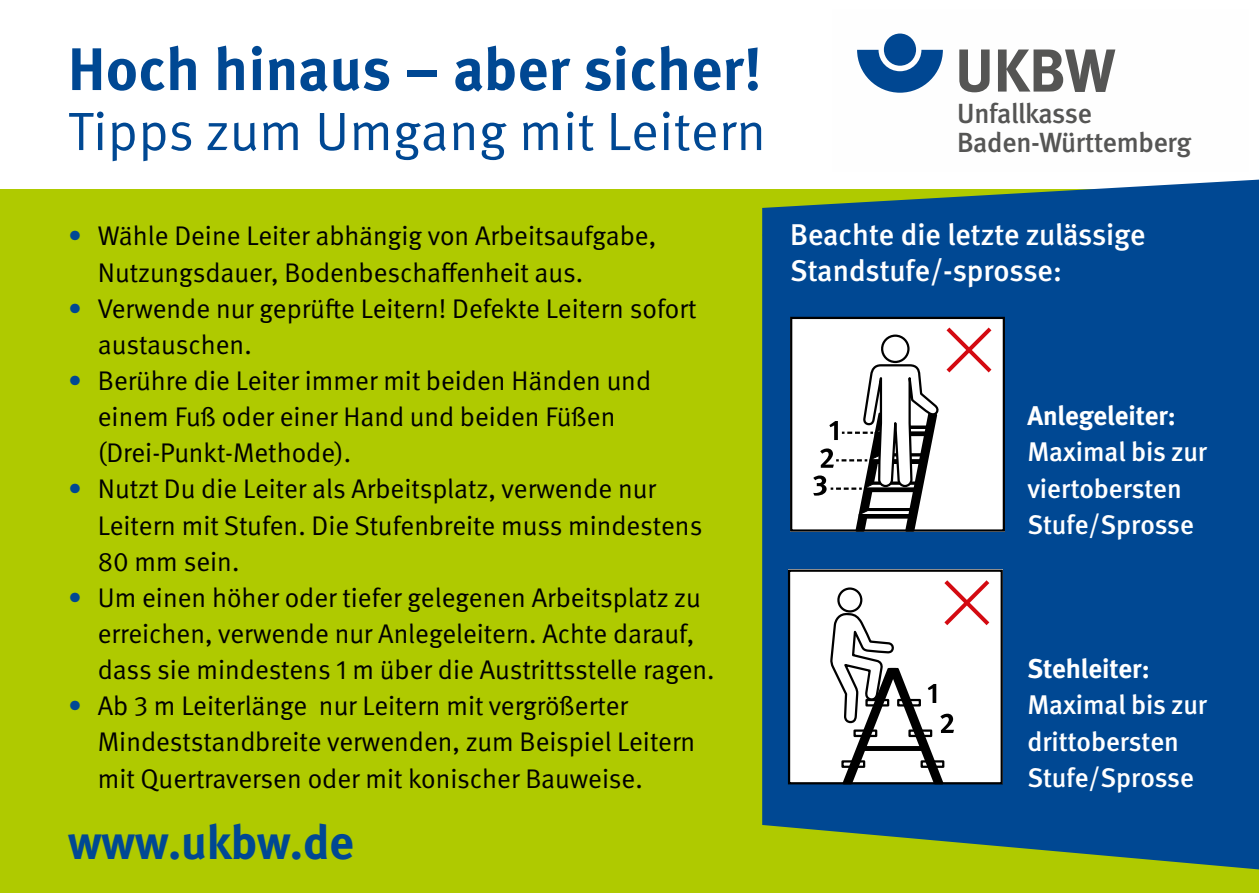
<style>
.page{position:relative;width:1259px;height:893px;background:#fff}
.page>*{position:absolute;margin:0;border:0;box-sizing:border-box;transform-origin:0 0}
.t1{font:700 60.6px "DGUV Meta";color:#565655}
._01_Überschriften_C_-_Überschrift_schwarz{font:700 60px "DGUV Meta";letter-spacing:.01em;color:#004893}
._01_Überschriften_C_-_Überschrift_schwarz-2{font:54px "DGUV Meta";letter-spacing:.01em;color:#004893}
._02_Fließtext_Fließtext{font:700 48px "DGUV Meta";letter-spacing:-.005em;color:#004893}
._02_Fließtext_10pt_Anleser{font:500 30px "DGUV Meta";letter-spacing:-.005em;color:#fff}
.t2{font:500 27.6px/29.1px "DGUV Meta";letter-spacing:-.01em;color:#565655}
.t3{font:27px/36px "DGUV Meta";color:#000}
._02_Fließtext_Fließtext-2{font:500 27px/36px "DGUV Meta";letter-spacing:-.005em;color:#fff}
._02_Fließtext_Fließtext-3{font:700 27px "DGUV Meta";color:#fff}
.s1{color:#004893}
</style>
<div class="page">
<div style="left:0;top:190px;width:1259px;height:703px;background:#afca00"></div>
<svg style="left:762px;top:180px;width:497px;height:689px;background:#0d518c"></svg>
<div style="left:790px;top:317px;width:215px;height:215px;background:#fff"></div>
<svg style="left:946px;top:328px;width:45px;height:44px"></svg>
<div style="left:881px;top:335px;width:28px;height:28px;background:#fff;border:2px solid #000;border-radius:50%"></div>
<svg style="left:813px;top:363px;width:126px;height:166px"></svg>
<div style="left:790px;top:317px;width:215px;height:215px;border:2px solid #000"></div>
<div style="left:788px;top:570px;width:215px;height:214px;background:#fff"></div>
<svg style="left:830px;top:580px;width:159px;height:201px"></svg>
<svg style="left:837px;top:587px;width:25px;height:25px"></svg>
<div style="left:788px;top:570px;width:215px;height:214px;border:2px solid #000"></div>
<img style="left:857px;top:33px;width:86px;height:60px">
<h1 class="_01_Überschriften_C_-_Überschrift_schwarz" style="left:68px;top:34px;width:695px">Hoch hinaus – aber sicher!</h1>
<h1 class="_01_Überschriften_C_-_Überschrift_schwarz-2" style="left:68px;top:100px;width:699px">Tipps zum Umgang mit Leitern</h1>
<p class="t2" style="left:957px;top:100px;width:236px">Unfallkasse<br>Baden-Württemberg</p>
<h1 class="t1" style="left:955px;top:34px;width:162px">UKBW</h1>
<p class="t3" style="left:98px;top:219px;width:560px;text-indent:-30px"><span class="s1">•</span> Wähle Deine Leiter abhängig von Arbeitsaufgabe,<br>Nutzungsdauer, Bodenbeschaffenheit aus.</p>
<p class="t3" style="left:98px;top:291px;width:600px;text-indent:-30px"><span class="s1">•</span> Verwende nur geprüfte Leitern! Defekte Leitern sofort austauschen.</p>
<p class="t3" style="left:98px;top:363px;width:555px;text-indent:-30px"><span class="s1">•</span> Berühre die Leiter immer mit beiden Händen und einem Fuß oder einer Hand und beiden Füßen (Drei-Punkt-Methode).</p>
<p class="t3" style="left:98px;top:472px;width:606px;text-indent:-30px"><span class="s1">•</span> Nutzt Du die Leiter als Arbeitsplatz, verwende nur<br>Leitern mit Stufen. Die Stufenbreite muss mindestens<br>80 mm sein.</p>
<p class="t3" style="left:98px;top:580px;width:618px;text-indent:-30px"><span class="s1">•</span> Um einen höher oder tiefer gelegenen Arbeitsplatz zu erreichen, verwende nur Anlegeleitern. Achte darauf, dass sie mindestens 1 m über die Austrittsstelle ragen.</p>
<p class="t3" style="left:98px;top:689px;width:599px;text-indent:-30px"><span class="s1">•</span> Ab 3 m Leiterlänge nur Leitern mit vergrößerter<br>Mindeststandbreite verwenden, zum Beispiel Leitern mit Quertraversen oder mit konischer Bauweise.</p>
<p class="_02_Fließtext_Fließtext" style="left:68px;top:814px;width:287px">www.ukbw.de</p>
<p class="_02_Fließtext_10pt_Anleser" style="left:790px;top:217px;width:357px">Beachte die letzte zulässige</p>
<p class="_02_Fließtext_10pt_Anleser" style="left:790px;top:253px;width:273px">Standstufe/-sprosse:</p>
<p class="_02_Fließtext_Fließtext-3" style="left:1027px;top:400px;width:150px">Anlegeleiter:</p>
<p class="_02_Fließtext_Fließtext-2" style="left:1027px;top:435px;width:181px">Maximal bis zur viertobersten</p>
<p class="_02_Fließtext_Fließtext-2" style="left:1027px;top:507px;width:168px">Stufe/Sprosse</p>
<p class="_02_Fließtext_Fließtext-3" style="left:1027px;top:653px;width:124px">Stehleiter:</p>
<p class="_02_Fließtext_Fließtext-2" style="left:1027px;top:688px;width:181px">Maximal bis zur drittobersten</p>
<p class="_02_Fließtext_Fließtext-2" style="left:1027px;top:760px;width:168px">Stufe/Sprosse</p>
</div>
